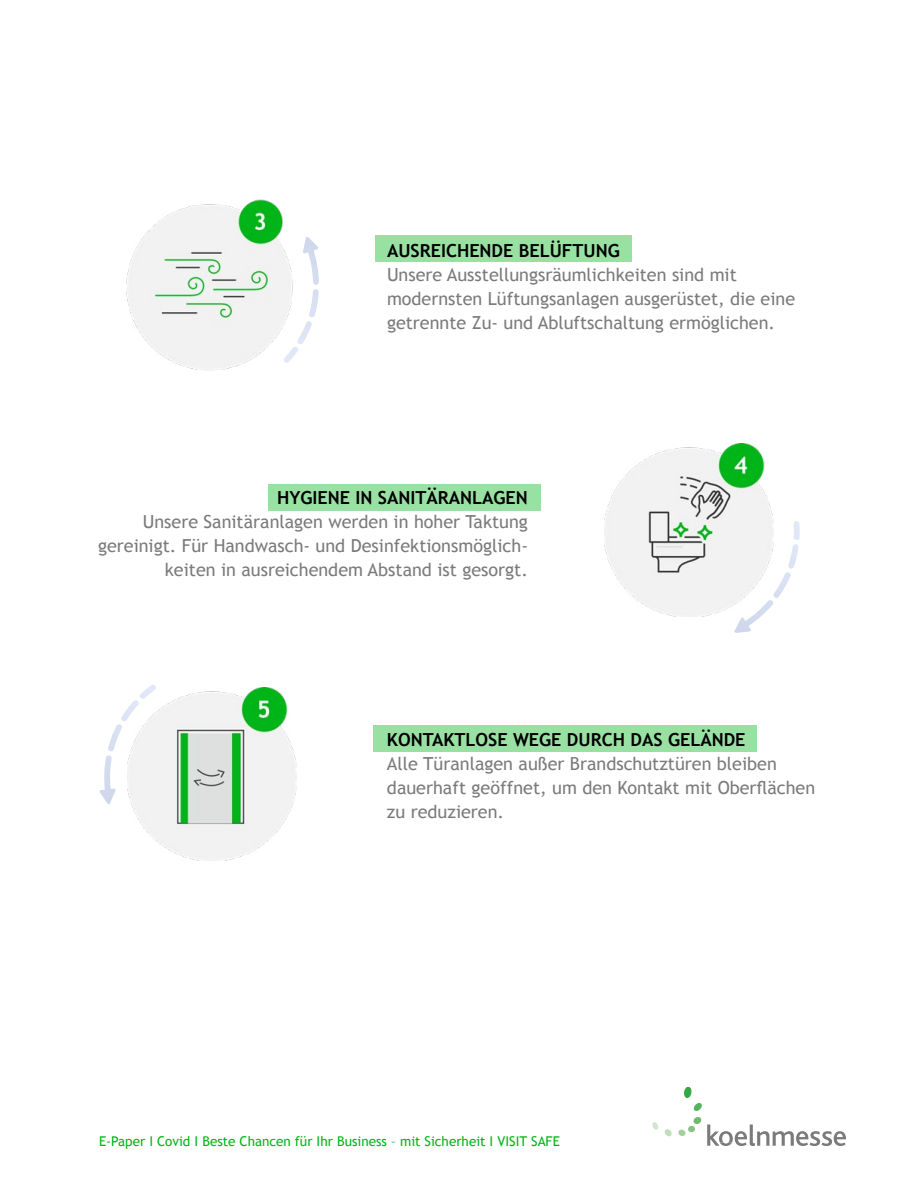
<style>
.page{position:relative;width:900px;height:1200px;background:#fff}
.page>*{position:absolute;margin:0;border:0;box-sizing:border-box;transform-origin:0 0}
.t1{font:18px/24px "Trebuchet MS";color:#7c7b7b}
.t2{font:700 18px "Trebuchet MS";color:#000}
.t3{font:13.5px "Trebuchet MS";color:#00b517}
</style>
<div class="page">
<svg style="left:652px;top:1122px;width:20px;height:15px"></svg>
<svg style="left:678px;top:1087px;width:168px;height:59px"></svg>
<div style="left:374px;top:725px;width:384px;height:27px;background:#99e1a3"></div>
<div style="left:268px;top:484px;width:274px;height:27px;background:#99e1a3"></div>
<div style="left:375px;top:235px;width:257px;height:27px;background:#99e1a3"></div>
<img style="left:126px;top:199px;width:158px;height:172px">
<svg style="left:284px;top:237px;width:35px;height:126px"></svg>
<svg style="left:734px;top:521px;width:66px;height:112px"></svg>
<svg style="left:100px;top:685px;width:56px;height:119px"></svg>
<img style="left:128px;top:687px;width:168px;height:173px">
<img style="left:605px;top:444px;width:168px;height:173px">
<p class="t2" style="left:387px;top:239px;width:234px">AUSREICHENDE BELÜFTUNG</p>
<p class="t1" style="left:387px;top:263px;width:410px">Unsere Ausstellungsräumlichkeiten sind mit modernsten Lüftungsanlagen ausgerüstet, die eine getrennte Zu- und Abluftschaltung ermöglichen.</p>
<p class="t2" style="left:277px;top:486px;width:252px">HYGIENE IN SANITÄRANLAGEN</p>
<p class="t1" style="left:98px;top:509px;width:431px;text-align:right">Unsere Sanitäranlagen werden in hoher Taktung gereinigt. Für Handwasch- und Desinfektionsmöglich&shy;keiten in ausreichendem Abstand ist gesorgt.</p>
<p class="t2" style="left:387px;top:728px;width:360px">KONTAKTLOSE WEGE DURCH DAS GELÄNDE</p>
<p class="t1" style="left:387px;top:752px;width:430px">Alle Türanlagen außer Brandschutztüren bleiben dauerhaft geöffnet, um den Kontakt mit Oberflächen zu reduzieren.</p>
<p class="t3" style="left:99px;top:1133px;width:462px">E-Paper I Covid I Beste Chancen für Ihr Business – mit Sicherheit I VISIT SAFE</p>
</div>
